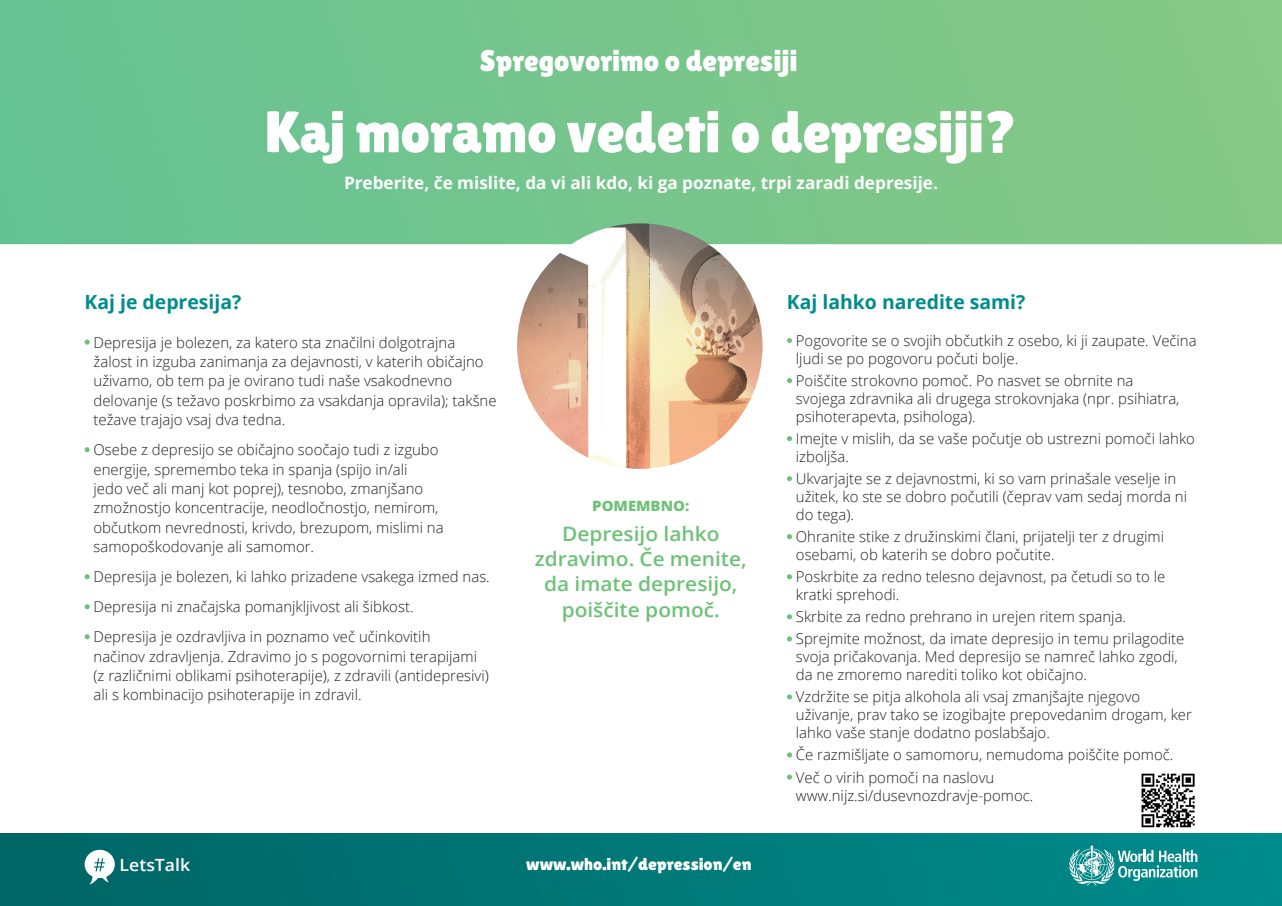
<style>
.page{position:relative;width:1282px;height:906px;background:#fff}
.page>*{position:absolute;margin:0;border:0;box-sizing:border-box;transform-origin:0 0}
.t1{font:58.2px "Lilita One";letter-spacing:-.01em;color:#fff}
.t2{font:29.85px "Lilita One";color:#fff}
.t3{font:600 19.88px/25.3px "Open Sans";color:#6ec277;text-align:center;scale:1.05 1}
.t4{font:700 19.42px "Open Sans";color:#008c8c}
.t5{font:700 17.17px "Open Sans";color:#fff}
.t6{font:17.02px "Lilita One";color:#fff;scale:1.05 1}
.t7{font:600 16.8px "Open Sans";color:#fff;scale:1.05 1}
.t8{font:300 14.92px/19.4px "Open Sans";color:#231f20}
.t9{font:800 14.17px "Open Sans";color:#6ec277;scale:1.05 1}
</style>
<div class="page">
<svg style="left:0;top:834px;width:1282px;height:72px;background:#077"></svg>
<svg style="left:85px;top:849px;width:30px;height:35px"></svg>
<svg style="left:0;top:0;width:1282px;height:244px;background:#76c58c"></svg>
<img style="left:517px;top:223px;width:246px;height:246px;border-radius:123px">
<svg style="left:1069px;top:845px;width:128px;height:40px;background:#49a9a9"></svg>
<svg style="left:85px;top:339px;width:5px;height:5px"></svg>
<svg style="left:85px;top:447px;width:5px;height:5px"></svg>
<svg style="left:85px;top:574px;width:5px;height:5px"></svg>
<svg style="left:85px;top:604px;width:5px;height:5px"></svg>
<svg style="left:85px;top:634px;width:5px;height:5px"></svg>
<svg style="left:787px;top:338px;width:5px;height:5px"></svg>
<svg style="left:787px;top:378px;width:5px;height:5px"></svg>
<svg style="left:787px;top:436px;width:5px;height:5px"></svg>
<svg style="left:787px;top:476px;width:5px;height:5px"></svg>
<svg style="left:787px;top:534px;width:5px;height:5px"></svg>
<svg style="left:787px;top:574px;width:5px;height:5px"></svg>
<svg style="left:787px;top:614px;width:5px;height:5px"></svg>
<svg style="left:787px;top:636px;width:5px;height:5px"></svg>
<svg style="left:787px;top:694px;width:5px;height:5px"></svg>
<svg style="left:787px;top:752px;width:5px;height:5px"></svg>
<svg style="left:787px;top:774px;width:5px;height:5px"></svg>
<img style="left:1141px;top:773px;width:54px;height:55px">
<h2 class="t2" style="left:480px;top:44px;width:319px">Spregovorimo o depresiji</h2>
<h1 class="t1" style="left:264px;top:98px;width:755px">Kaj moramo vedeti o depresiji?</h1>
<p class="t5" style="left:344px;top:171px;width:595px">Preberite, če mislite, da vi ali kdo, ki ga poznate, trpi zaradi depresije.</p>
<h3 class="t4" style="left:85px;top:288px;width:158px">Kaj je depresija?</h3>
<p class="t8" style="left:94px;top:332px;width:405px">Depresija je bolezen, za katero sta značilni dolgotrajna žalost in izguba zanimanja za dejavnosti, v katerih običajno uživamo, ob tem pa je ovirano tudi naše vsakodnevno delovanje (s težavo poskrbimo za vsakdanja opravila); takšne težave trajajo vsaj dva tedna.</p>
<p class="t8" style="left:94px;top:440px;width:352px">Osebe z depresijo se običajno soočajo tudi z izgubo energije, spremembo teka in spanja (spijo in/ali<br>jedo več ali manj kot poprej), tesnobo, zmanjšano zmožnostjo koncentracije, neodločnostjo, nemirom, občutkom nevrednosti, krivdo, brezupom, mislimi na samopoškodovanje ali samomor.</p>
<p class="t8" style="left:94px;top:561px;width:398px;line-height:30px">Depresija je bolezen, ki lahko prizadene vsakega izmed nas.<br>Depresija ni značajska pomanjkljivost ali šibkost.<br>Depresija je ozdravljiva in poznamo več učinkovitih</p>
<p class="t8" style="left:94px;top:646px;width:397px">načinov zdravljenja. Zdravimo jo s pogovornimi terapijami (z različnimi oblikami psihoterapije), z zdravili (antidepresivi) ali s kombinacijo psihoterapije in zdravil.</p>
<p class="t9" style="left:592px;top:495px;width:94px">POMEMBNO:</p>
<h3 class="t3" style="left:535px;top:520px;width:203px">Depresijo lahko zdravimo. Če menite, da imate depresijo, poiščite pomoč.</h3>
<p class="t7" style="left:120px;top:853px;width:69px">LetsTalk</p>
<p class="t6" style="left:526px;top:854px;width:216px">www.who.int/depression/en</p>
<h3 class="t4" style="left:787px;top:288px;width:240px">Kaj lahko naredite sami?</h3>
<p class="t8" style="left:796px;top:331px;width:402px;line-height:17.9px">Pogovorite se o svojih občutkih z osebo, ki ji zaupate. Večina ljudi se po pogovoru počuti bolje.</p>
<p class="t8" style="left:796px;top:371px;width:385px;line-height:17.9px">Poiščite strokovno pomoč. Po nasvet se obrnite na svojega zdravnika ali drugega strokovnjaka (npr. psihiatra, psihoterapevta, psihologa).</p>
<p class="t8" style="left:796px;top:429px;width:401px;line-height:17.9px">Imejte v mislih, da se vaše počutje ob ustrezni pomoči lahko izboljša.</p>
<p class="t8" style="left:796px;top:469px;width:393px;line-height:17.9px">Ukvarjajte se z dejavnostmi, ki so vam prinašale veselje in užitek, ko ste se dobro počutili (čeprav vam sedaj morda ni do tega).</p>
<p class="t8" style="left:796px;top:527px;width:370px;line-height:17.9px">Ohranite stike z družinskimi člani, prijatelji ter z drugimi osebami, ob katerih se dobro počutite.</p>
<p class="t8" style="left:796px;top:567px;width:371px;line-height:17.9px">Poskrbite za redno telesno dejavnost, pa četudi so to le kratki sprehodi.</p>
<p class="t8" style="left:796px;top:605px;width:390px;line-height:22.1px">Skrbite za redno prehrano in urejen ritem spanja.<br>Sprejmite možnost, da imate depresijo in temu prilagodite</p>
<p class="t8" style="left:796px;top:647px;width:383px;line-height:17.9px">svoja pričakovanja. Med depresijo se namreč lahko zgodi, da ne zmoremo narediti toliko kot običajno.</p>
<p class="t8" style="left:796px;top:687px;width:398px;line-height:17.9px">Vzdržite se pitja alkohola ali vsaj zmanjšajte njegovo uživanje, prav tako se izogibajte prepovedanim drogam, ker lahko vaše stanje dodatno poslabšajo.</p>
<p class="t8" style="left:796px;top:743px;width:379px;line-height:22.1px">Če razmišljate o samomoru, nemudoma poiščite pomoč.<br>Več o virih pomoči na naslovu</p>
<p class="t8" style="left:796px;top:785px;width:239px">www.nijz.si/dusevnozdravje-pomoc.</p>
</div>
